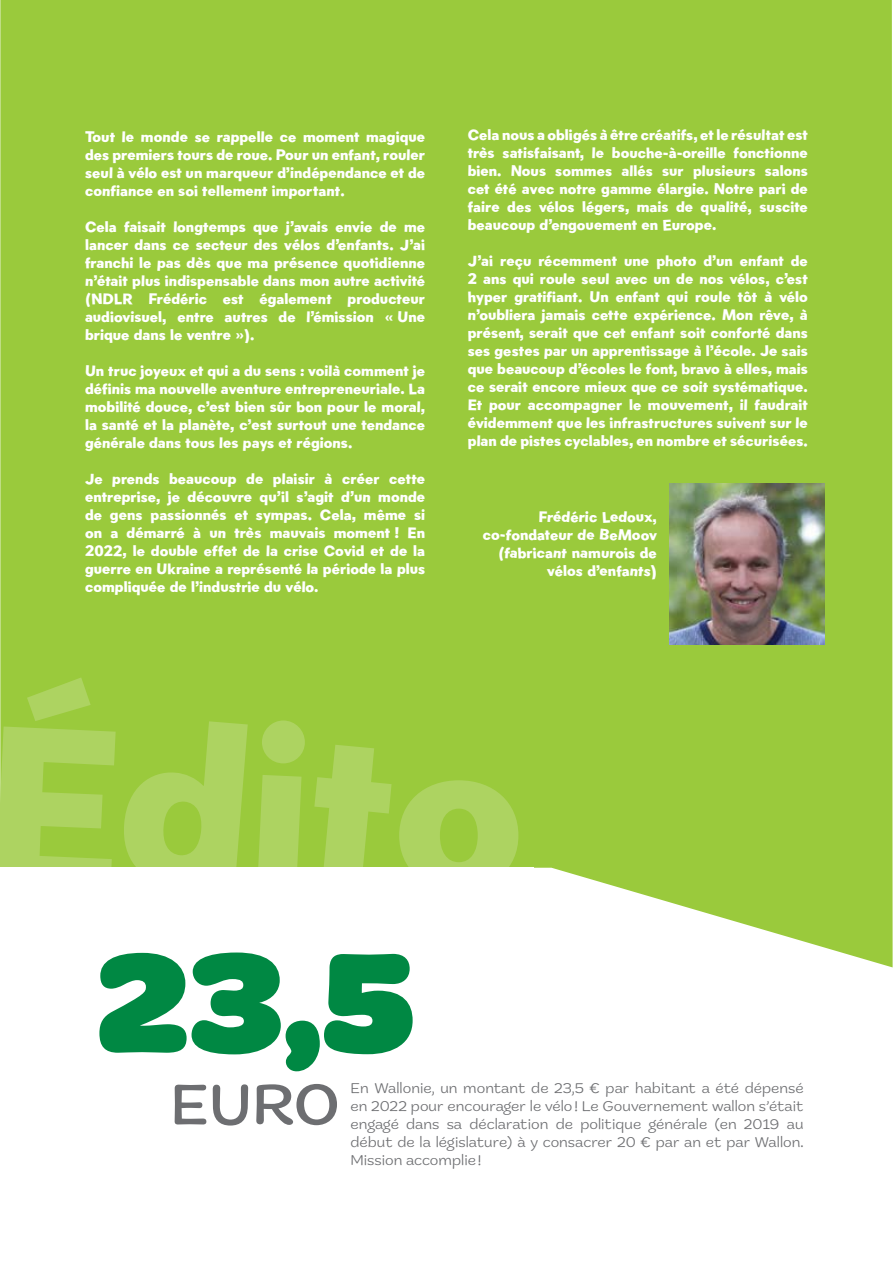
<style>
.page{position:relative;width:893px;height:1263px;background:#fff}
.page>*{position:absolute;margin:0;border:0;box-sizing:border-box;transform-origin:0 0}
.t1{font:225px "Gambado Sans Forte";letter-spacing:-.005em;color:#add361}
.t2{font:900 150px "Marigny";color:#008843}
.t3{font:500 60px "Marigny";color:#6d6e71}
.t4{font:15px/18px "Gambado Sans";color:#fff;text-align:justify}
.t5{font:15px/18px "Marigny";color:#6d6e71;text-align:justify}
.t6{font:15px/18px "Gambado Sans Forte";color:#fff;text-align:right}
.s1{font-family:"Gambado Sans Forte"}
</style>
<div class="page">
<div style="left:0;top:0;width:893px;height:967px;background:#9aca3c"></div>
<img style="left:670px;top:484px;width:155px;height:160px">
<div style="left:0;top:868px;width:534px;height:46px;background:#fff"></div>
<p class="t4" style="left:85px;top:128px;width:342px">Tout le monde se rappelle ce moment magique des premiers tours de roue. Pour un enfant, rouler seul à vélo est un marqueur d’indépendance et de confiance en soi tellement important.</p>
<p class="t4" style="left:85px;top:218px;width:342px">Cela faisait longtemps que j’avais envie de me lancer dans ce secteur des vélos d’enfants. J’ai franchi le pas dès que ma présence quotidienne n’était plus indispensable dans mon autre activité (NDLR Frédéric est également producteur audiovisuel, entre autres de l’émission « Une brique dans le ventre »).</p>
<p class="t4" style="left:85px;top:362px;width:342px">Un truc joyeux et qui a du sens : voilà comment je définis ma nouvelle aventure entrepreneuriale. La mobilité douce, c’est bien sûr bon pour le moral, la santé et la planète, c’est surtout une tendance générale dans tous les pays et régions.</p>
<p class="t4" style="left:85px;top:470px;width:342px">Je prends beaucoup de plaisir à créer cette entreprise, je découvre qu’il s’agit d’un monde de gens passionnés et sympas. Cela, même si on a démarré à un très mauvais moment ! En 2022, le double effet de la crise Covid et de la guerre en Ukraine a représenté la période la plus compliquée de l’industrie du vélo.</p>
<p class="t4" style="left:468px;top:126px;width:342px">Cela nous a obligés à être créatifs, et le résultat est très satisfaisant, le bouche-à-oreille fonctionne bien. Nous sommes allés sur plusieurs salons cet été avec notre gamme élargie. Notre pari de faire des vélos légers, mais de qualité, suscite beaucoup d’engouement en Europe.</p>
<p class="t4" style="left:468px;top:252px;width:342px">J’ai reçu récemment une photo d’un enfant de 2 ans qui roule seul avec un de nos vélos, c’est hyper gratifiant. Un enfant qui roule tôt à vélo n’oubliera jamais cette expérience. Mon rêve, à présent, serait que cet enfant soit conforté dans ses gestes par un apprentissage à l’école. Je sais que beaucoup d’écoles le font, bravo à elles, mais ce serait encore mieux que ce soit systématique.<br>Et pour accompagner le mouvement, il faudrait évidemment que les infrastructures suivent sur le plan de pistes cyclables, en nombre et sécurisées<span class="s1">.</span></p>
<p class="t6" style="left:483px;top:508px;width:176px">Frédéric Ledoux, co-fondateur de BeMoov (fabricant namurois de vélos d’enfants)</p>
<h1 class="t1" style="left:-16px;top:657px;width:541px">Édito</h1>
<h2 class="t2" style="left:96px;top:914px;width:319px">23,5</h2>
<h3 class="t3" style="left:170px;top:1067px;width:171px">EURO</h3>
<p class="t5" style="left:350px;top:1079px;width:455px">En Wallonie, un montant de 23,5 € par habitant a été dépensé en 2022 pour encourager le vélo ! Le Gouvernement wallon s’était engagé dans sa déclaration de politique générale (en 2019 au début de la législature) à y consacrer 20 € par an et par Wallon.<br>Mission accomplie !</p>
</div>
